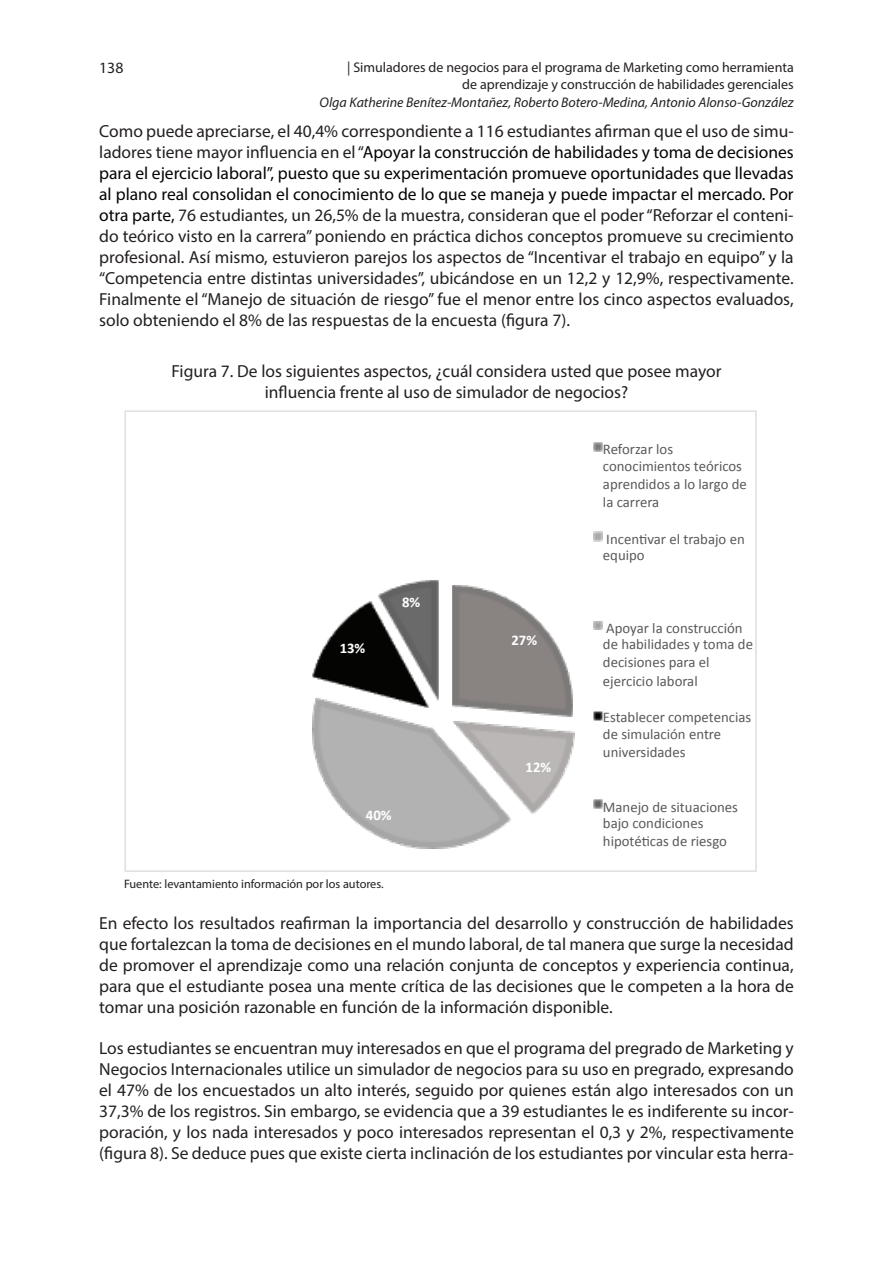
<style>
.page{position:relative;width:893px;height:1265px;background:#fff}
.page>*{position:absolute;margin:0;border:0;box-sizing:border-box;transform-origin:0 0}
.t1{font:17.5px/21px "Myriad Pro";color:#231f20;text-align:justify}
.t2{font:15.75px "Myriad Pro";color:#231f20}
.t3{font:14.7px/16.4px "Calibri";color:#595959}
.t4{font:700 14.7px "Calibri";color:#fff}
.t5{font:14px/17.5px "Myriad Pro";color:#231f20;text-align:right}
.t6{font:italic 14px "Myriad Pro";color:#231f20}
.t7{font:12.25px "Myriad Pro";color:#231f20}
.s1{color:#040503}
</style>
<div class="page">
<img style="left:452px;top:585px;width:121px;height:132px">
<img style="left:513px;top:726px;width:62px;height:88px">
<img style="left:312px;top:695px;width:201px;height:154px">
<img style="left:312px;top:601px;width:119px;height:109px">
<img style="left:375px;top:580px;width:66px;height:123px">
<img style="left:593px;top:442px;width:10px;height:10px">
<img style="left:593px;top:531px;width:10px;height:11px">
<img style="left:593px;top:621px;width:10px;height:9px">
<img style="left:593px;top:711px;width:10px;height:10px">
<img style="left:593px;top:799px;width:10px;height:10px">
<div style="left:124px;top:410px;width:633px;height:462px;border:2px solid #e1e1e1"></div>
<p class="t2" style="left:99px;top:58px;width:26px">138</p>
<p class="t5" style="left:347px;top:58px;width:448px">| Simuladores de negocios para el programa de Marketing como herramienta de aprendizaje y construcción de habilidades gerenciales</p>
<p class="t6" style="left:320px;top:93px;width:476px">Olga Katherine Benítez-Montañez, Roberto Botero-Medina, Antonio Alonso-González</p>
<p class="t1" style="left:99px;top:120px;width:696px">Como puede apreciarse, el 40,4% correspondiente a 116 estudiantes afirman que el uso de simu&shy;ladores tiene mayor influencia en el “<span class="s1">Apoyar la construcción de habilidades y toma de decisiones para el ejercicio laboral”, puesto que su experimentación promueve oportunidades que llevadas al plano real consolidan el conocimiento de lo que se maneja y puede impactar el mercado. Por otra parte,</span> 76 estudiantes, un 26,5% de la muestra, consideran que el poder “Reforzar el conteni&shy;do teórico visto en la carrera” poniendo en práctica dichos conceptos promueve su crecimiento profesional. Así mismo, estuvieron parejos los aspectos de “Incentivar el trabajo en equipo” y la “Competencia entre distintas universidades”, ubicándose en un 12,2 y 12,9%, respectivamente.<br>Finalmente el “Manejo de situación de riesgo” fue el menor entre los cinco aspectos evaluados, solo obteniendo el 8% de las respuestas de la encuesta (figura 7).</p>
<p class="t1" style="left:172px;top:360px;width:551px;text-align:center">Figura 7. De los siguientes aspectos, ¿cuál considera usted que posee mayor influencia frente al uso de simulador de negocios?</p>
<p class="t4" style="left:340px;top:638px;width:27px">13%</p>
<p class="t4" style="left:402px;top:592px;width:20px">8%</p>
<p class="t4" style="left:366px;top:806px;width:27px">40%</p>
<p class="t4" style="left:511px;top:631px;width:27px">27%</p>
<p class="t4" style="left:526px;top:757px;width:27px">12%</p>
<p class="t3" style="left:603px;top:440px;width:141px">Reforzar los conocimientos teóricos</p>
<p class="t3" style="left:603px;top:474px;width:145px;line-height:18px">aprendidos a lo largo de la carrera</p>
<p class="t3" style="left:603px;top:530px;width:143px">Incen5var el trabajo en equipo</p>
<p class="t3" style="left:603px;top:619px;width:152px">Apoyar la construcción de habilidades y toma de</p>
<p class="t3" style="left:603px;top:653px;width:108px;line-height:18px">decisiones para el ejercicio laboral</p>
<p class="t3" style="left:603px;top:709px;width:150px">Establecer competencias de simulación entre</p>
<p class="t3" style="left:603px;top:743px;width:84px">universidades</p>
<p class="t3" style="left:603px;top:798px;width:137px">Manejo de situaciones bajo condiciones</p>
<p class="t3" style="left:603px;top:833px;width:126px">hipoté5cas de riesgo</p>
<p class="t7" style="left:124px;top:876px;width:261px">Fuente: levantamiento información por los autores.</p>
<p class="t1" style="left:99px;top:912px;width:696px">En efecto los resultados reafirman la importancia del desarrollo y construcción de habilidades que fortalezcan la toma de decisiones en el mundo laboral, de tal manera que surge la necesidad de promover el aprendizaje como una relación conjunta de conceptos y experiencia continua, para que el estudiante posea una mente crítica de las decisiones que le competen a la hora de tomar una posición razonable en función de la información disponible.</p>
<p class="t1" style="left:99px;top:1037px;width:696px">Los estudiantes se encuentran muy interesados en que el programa del pregrado de Marketing y Negocios Internacionales utilice un simulador de negocios para su uso en pregrado, expresando el 47% de los encuestados un alto interés, seguido por quienes están algo interesados con un 37,3% de los registros. Sin embargo, se evidencia que a 39 estudiantes le es indiferente su incor&shy;poración, y los nada interesados y poco interesados representan el 0,3 y 2%, respectivamente (figura 8). Se deduce pues que existe cierta inclinación de los estudiantes por vincular esta herra-</p>
</div>
